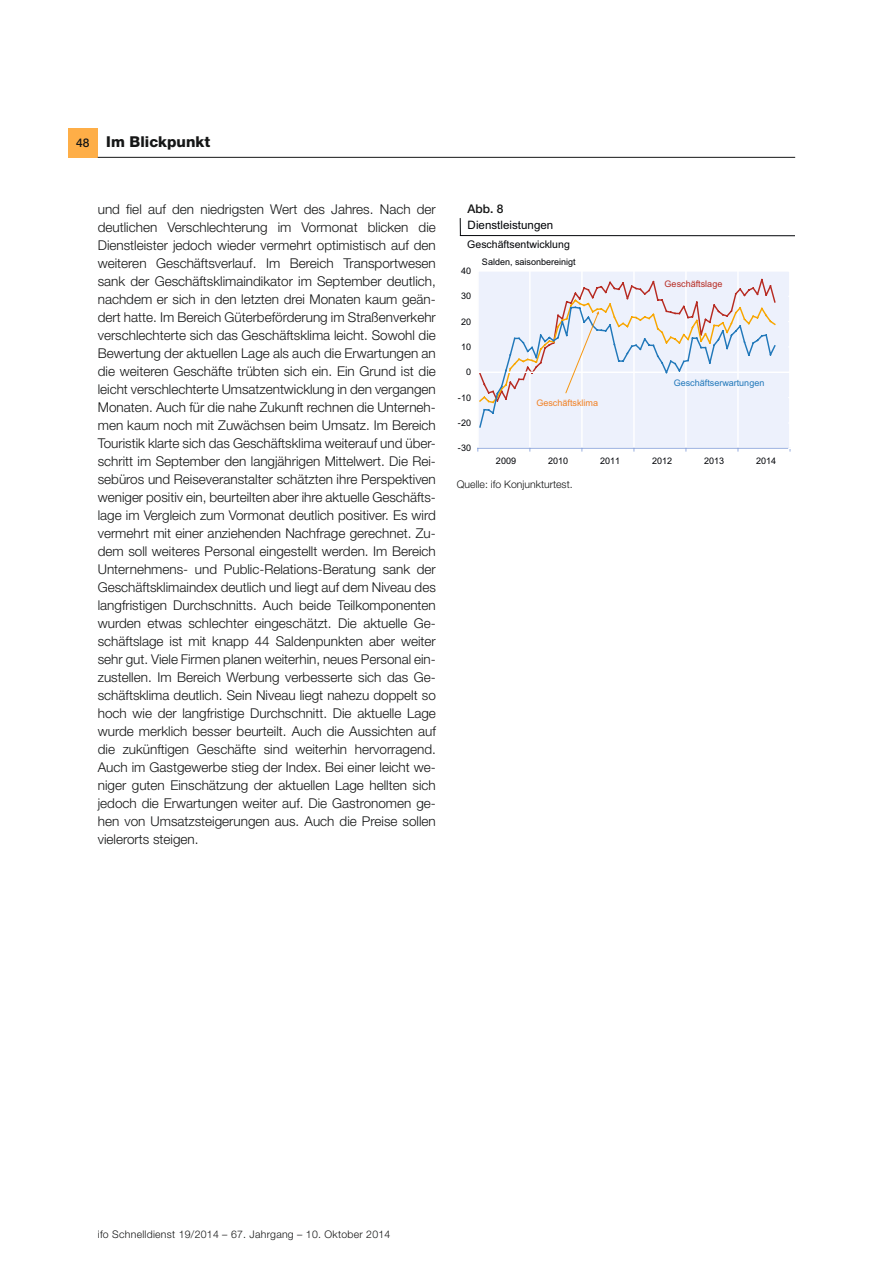
<style>
.page{position:relative;width:893px;height:1263px;background:#fff}
.page>*{position:absolute;margin:0;border:0;box-sizing:border-box;transform-origin:0 0}
.t1{font:800 15px "Helvetica Neue LT Std";color:#151616}
.Fliesstext{font:300 13.5px/18px "Helvetica Neue LT Std";color:#151616;text-align:justify}
.fett_8pt{font:500 12px "Helvetica Neue LT Std";color:#151616}
.t2{font:11.55px "Arial";color:#020408}
.Literatur{font:300 10.5px "Helvetica Neue LT Std";letter-spacing:.025em;color:#151616}
.Literatur-2{font:300 10.5px "Helvetica Neue LT Std";color:#151616}
.t3{font:10.5px "Arial";color:#020408}
.t4{font:9px "Arial";color:#020408}
.t5{font:9px "Arial";color:#2178ba}
.t6{font:9px "Arial";color:#f18022}
.t7{font:9px "Arial";color:#b72b22}
.s1{font-weight:500;font-size:12px}
</style>
<div class="page">
<div style="left:68px;top:128px;width:30px;height:30px;background:#feae47"></div>
<hr style="left:98px;top:157px;width:697px;height:1px;background:#151616">
<div style="left:478px;top:271px;width:312px;height:177px;background:#edf1fc"></div>
<hr style="left:529px;top:271px;width:2px;height:177px;background:#fff">
<hr style="left:581px;top:271px;width:2px;height:177px;background:#fff">
<hr style="left:633px;top:271px;width:2px;height:177px;background:#fff">
<hr style="left:685px;top:271px;width:2px;height:177px;background:#fff">
<hr style="left:737px;top:271px;width:2px;height:177px;background:#fff">
<hr style="left:478px;top:270px;width:312px;height:2px;background:#fff">
<hr style="left:789px;top:271px;width:2px;height:177px;background:#fff">
<hr style="left:478px;top:271px;width:1px;height:177px;background:#fff">
<hr style="left:478px;top:448px;width:312px;height:1px;background:#97addf">
<hr style="left:478px;top:372px;width:312px;height:1px;background:#fff">
<svg style="left:479px;top:278px;width:297px;height:150px"></svg>
<svg style="left:460px;top:218px;width:1px;height:17px"></svg>
<hr style="left:460px;top:235px;width:335px;height:1px;background:#020408">
<p class="t1" style="left:76px;top:132px;width:135px"><span class="s1">48</span> Im Blickpunkt</p>
<p class="Fliesstext" style="left:98px;top:200px;width:340px">und fiel auf den niedrigsten Wert des Jahres. Nach der deutlichen Verschlechterung im Vormonat blicken die Dienstleister jedoch wieder vermehrt optimistisch auf den weiteren Geschäftsverlauf. Im Bereich Transportwesen sank der Geschäftsklimaindikator im September deutlich, nachdem er sich in den letzten drei Monaten kaum geän&shy;dert hatte. Im Bereich Güterbeförderung im Straßenverkehr verschlechterte sich das Geschäftsklima leicht. Sowohl die Bewertung der aktuellen Lage als auch die Erwartungen an die weiteren Geschäfte trübten sich ein. Ein Grund ist die leicht verschlechterte Umsatzentwicklung in den vergangen Monaten. Auch für die nahe Zukunft rechnen die Unterneh&shy;men kaum noch mit Zuwächsen beim Umsatz. Im Bereich Touristik klarte sich das Geschäftsklima weiterauf und über&shy;schritt im September den langjährigen Mittelwert. Die Rei&shy;sebüros und Reiseveranstalter schätzten ihre Perspektiven weniger positiv ein, beurteilten aber ihre aktuelle Geschäfts&shy;lage im Vergleich zum Vormonat deutlich positiver. Es wird vermehrt mit einer anziehenden Nachfrage gerechnet. Zu&shy;dem soll weiteres Personal eingestellt werden. Im Bereich Unternehmens- und Public-Relations-Beratung sank der Geschäftsklimaindex deutlich und liegt auf dem Niveau des langfristigen Durchschnitts. Auch beide Teilkomponenten wurden etwas schlechter eingeschätzt. Die aktuelle Ge&shy;schäftslage ist mit knapp 44 Saldenpunkten aber weiter sehr gut. Viele Firmen planen weiterhin, neues Personal ein&shy;zustellen. Im Bereich Werbung verbesserte sich das Ge&shy;schäftsklima deutlich. Sein Niveau liegt nahezu doppelt so hoch wie der langfristige Durchschnitt. Die aktuelle Lage wurde merklich besser beurteilt. Auch die Aussichten auf die zukünftigen Geschäfte sind weiterhin hervorragend.<br>Auch im Gastgewerbe stieg der Index. Bei einer leicht we&shy;niger guten Einschätzung der aktuellen Lage hellten sich jedoch die Erwartungen weiter auf. Die Gastronomen ge&shy;hen von Umsatzsteigerungen aus. Auch die Preise sollen vielerorts steigen.</p>
<p class="fett_8pt" style="left:468px;top:201px;width:38px">Abb. 8</p>
<p class="t2" style="left:468px;top:218px;width:87px">Dienstleistungen</p>
<p class="t4" style="left:482px;top:256px;width:95px">Salden, saisonbereinigt</p>
<p class="t3" style="left:467px;top:238px;width:104px">Geschäftsentwicklung</p>
<p class="t4" style="left:461px;top:265px;width:12px">40</p>
<p class="t4" style="left:461px;top:290px;width:12px">30</p>
<p class="t4" style="left:461px;top:316px;width:12px">20</p>
<p class="t4" style="left:461px;top:341px;width:12px">10</p>
<p class="t4" style="left:466px;top:366px;width:7px">0</p>
<p class="t4" style="left:458px;top:392px;width:15px">-10</p>
<p class="t4" style="left:458px;top:417px;width:15px">-20</p>
<p class="t4" style="left:458px;top:442px;width:15px">-30</p>
<p class="t6" style="left:536px;top:397px;width:63px">Geschäftsklima</p>
<p class="t7" style="left:665px;top:278px;width:59px">Geschäftslage</p>
<p class="t5" style="left:674px;top:377px;width:92px">Geschäftserwartungen</p>
<p class="t4" style="left:496px;top:455px;width:22px">2009</p>
<p class="t4" style="left:548px;top:455px;width:22px">2010</p>
<p class="t4" style="left:600px;top:455px;width:22px">2011</p>
<p class="t4" style="left:652px;top:455px;width:22px">2012</p>
<p class="t4" style="left:704px;top:455px;width:22px">2013</p>
<p class="t4" style="left:756px;top:455px;width:22px">2014</p>
<p class="Literatur-2" style="left:457px;top:478px;width:117px">Quelle: ifo Konjunkturtest.</p>
<p class="Literatur" style="left:98px;top:1228px;width:294px">ifo Schnelldienst 19/2014 – 67. Jahrgang – 10. Oktober 2014</p>
</div>
